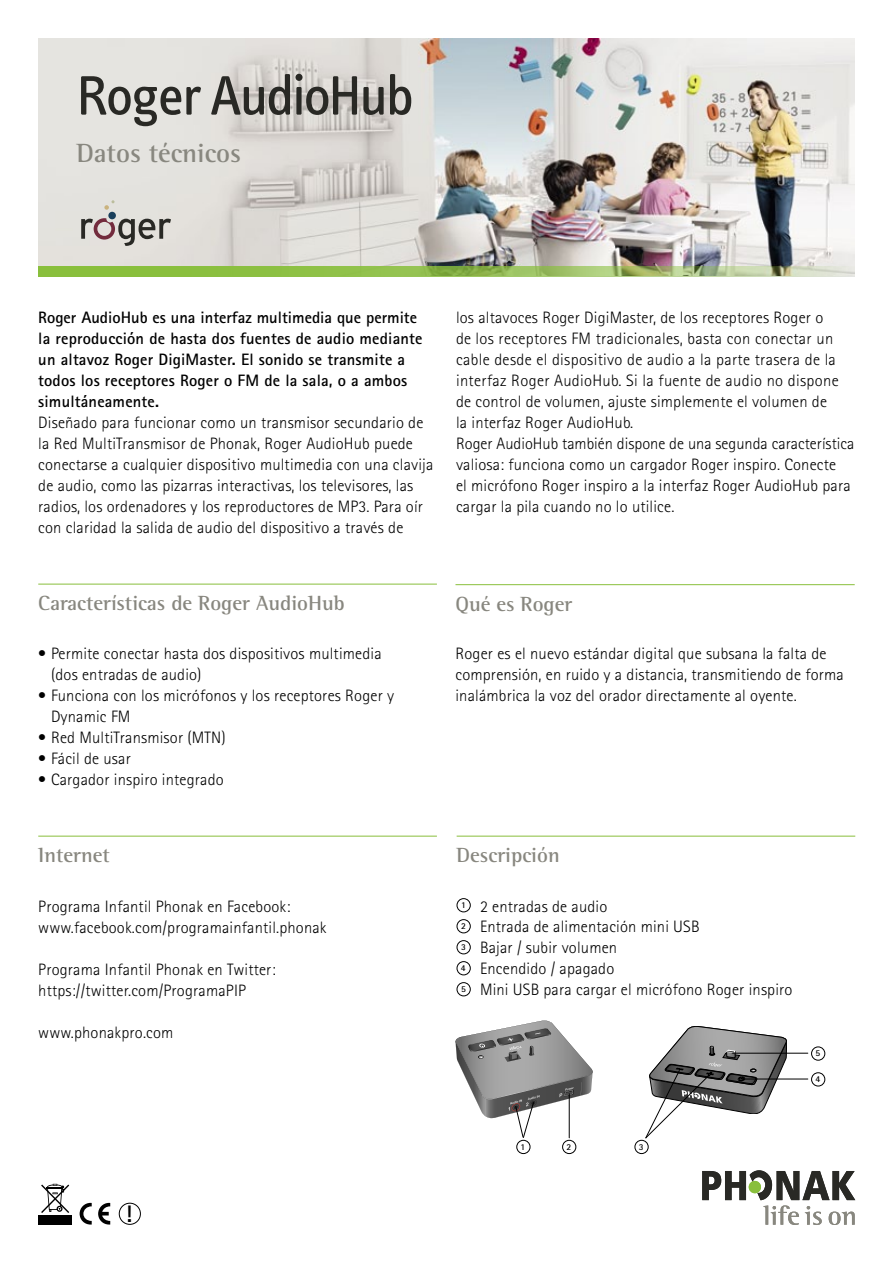
<style>
.page{position:relative;width:893px;height:1263px;background:#fff}
.page>*{position:absolute;margin:0;border:0;box-sizing:border-box;transform-origin:0 0}
.t1{font:700 27px "Rotis Semi Serif Pro";color:#88877f}
.t2{font:700 23.85px "Rotis Sans Serif";color:#000}
.t3{font:700 21px "Rotis Semi Serif Pro";color:#88877f}
.t4{font:300 16.5px/21px "Rotis Sans Serif Pro";letter-spacing:.01em;color:#000}
.t5{font:700 16.5px/21px "Rotis Sans Serif Pro";letter-spacing:.01em;color:#000}
.t6{font:700 9px "Rotis Sans Serif Pro";color:#000}
</style>
<div class="page">
<svg style="left:702px;top:1170px;width:153px;height:55px"></svg>
<img style="left:38px;top:38px;width:817px;height:228px">
<svg style="left:38px;top:266px;width:817px;height:10px"></svg>
<svg style="left:81px;top:76px;width:120px;height:50px"></svg>
<svg style="left:211px;top:74px;width:146px;height:41px"></svg>
<svg style="left:363px;top:87px;width:21px;height:28px"></svg>
<svg style="left:390px;top:74px;width:21px;height:41px"></svg>
<svg style="left:81px;top:218px;width:90px;height:28px"></svg>
<div style="left:108px;top:212px;width:8px;height:7px;background:#193f5b;border-radius:50%"></div>
<svg style="left:104px;top:200px;width:11px;height:10px"></svg>
<div style="left:38px;top:1215px;width:34px;height:10px;background:#000"></div>
<svg style="left:41px;top:1184px;width:28px;height:29px"></svg>
<hr style="left:38px;top:584px;width:399px;height:1px;background:#89bf3c">
<hr style="left:455px;top:584px;width:400px;height:1px;background:#89bf3c">
<hr style="left:457px;top:836px;width:398px;height:1px;background:#89bf3c">
<div style="left:457px;top:898px;width:14px;height:14px;border:1px solid #000;border-radius:50%"></div>
<div style="left:457px;top:919px;width:14px;height:14px;border:1px solid #000;border-radius:50%"></div>
<div style="left:457px;top:940px;width:14px;height:14px;border:1px solid #000;border-radius:50%"></div>
<div style="left:457px;top:961px;width:14px;height:14px;border:1px solid #000;border-radius:50%"></div>
<div style="left:457px;top:982px;width:14px;height:14px;border:1px solid #000;border-radius:50%"></div>
<hr style="left:38px;top:836px;width:399px;height:1px;background:#89bf3c">
<div style="left:119px;top:1203px;width:22px;height:22px;border:1px solid #000;border-radius:50%"></div>
<svg style="left:80px;top:1203px;width:12px;height:21px"></svg>
<svg style="left:98px;top:1203px;width:12px;height:21px"></svg>
<div style="left:516px;top:1140px;width:14px;height:14px;border:1px solid #000;border-radius:50%"></div>
<div style="left:562px;top:1140px;width:14px;height:14px;border:1px solid #000;border-radius:50%"></div>
<div style="left:635px;top:1140px;width:14px;height:14px;border:1px solid #000;border-radius:50%"></div>
<div style="left:811px;top:1072px;width:14px;height:14px;border:1px solid #000;border-radius:50%"></div>
<div style="left:811px;top:1046px;width:14px;height:14px;border:1px solid #000;border-radius:50%"></div>
<svg style="left:455px;top:1020px;width:138px;height:118px"></svg>
<svg style="left:645px;top:1026px;width:143px;height:113px"></svg>
<hr style="left:569px;top:1094px;width:1px;height:44px;background:#000">
<hr style="left:742px;top:1079px;width:66px;height:1px;background:#000">
<hr style="left:733px;top:1053px;width:75px;height:1px;background:#000">
<h1 class="t1" style="left:77px;top:136px;width:166px">Datos técnicos</h1>
<p class="t5" style="left:38px;top:306px;width:386px">Roger AudioHub es una interfaz multimedia que permite la reproducción de hasta dos fuentes de audio mediante un altavoz Roger DigiMaster. El sonido se transmite a todos los receptores Roger o FM de la sala, o a ambos simultáneamente.</p>
<p class="t4" style="left:38px;top:412px;width:397px">Diseñado para funcionar como un transmisor secundario de la Red MultiTransmisor de Phonak, Roger AudioHub puede conectarse a cualquier dispositivo multimedia con una clavija de audio, como las pizarras interactivas, los televisores, las radios, los ordenadores y los reproductores de MP3. Para oír con claridad la salida de audio del dispositivo a través de</p>
<p class="t3" style="left:38px;top:590px;width:308px">Características de Roger AudioHub</p>
<p class="t4" style="left:51px;top:643px;width:332px;text-indent:-13px">• Permite conectar hasta dos dispositivos multimedia (dos entradas de audio)</p>
<p class="t4" style="left:51px;top:685px;width:345px;text-indent:-13px">• Funciona con los micrófonos y los receptores Roger y<br>Dynamic FM</p>
<p class="t4" style="left:38px;top:727px;width:189px">• Red MultiTransmisor (MTN)</p>
<p class="t4" style="left:38px;top:748px;width:94px">• Fácil de usar</p>
<p class="t4" style="left:38px;top:769px;width:187px">• Cargador inspiro integrado</p>
<p class="t3" style="left:38px;top:842px;width:73px">Internet</p>
<p class="t4" style="left:38px;top:896px;width:290px">Programa Infantil Phonak en Facebook: www.facebook.com/programainfantil.phonak</p>
<p class="t4" style="left:38px;top:959px;width:239px">Programa Infantil Phonak en Twitter: https://twitter.com/ProgramaPIP</p>
<p class="t4" style="left:38px;top:1022px;width:137px">www.phonakpro.com</p>
<p class="t4" style="left:456px;top:307px;width:400px">los altavoces Roger DigiMaster, de los receptores Roger o<br>de los receptores FM tradicionales, basta con conectar un cable desde el dispositivo de audio a la parte trasera de la interfaz Roger AudioHub. Si la fuente de audio no dispone de control de volumen, ajuste simplemente el volumen de<br>la interfaz Roger AudioHub.<br>Roger AudioHub también dispone de una segunda característica valiosa: funciona como un cargador Roger inspiro. Conecte<br>el micrófono Roger inspiro a la interfaz Roger AudioHub para cargar la pila cuando no lo utilice.</p>
<p class="t3" style="left:455px;top:591px;width:118px">Qué es Roger</p>
<p class="t4" style="left:455px;top:643px;width:390px">Roger es el nuevo estándar digital que subsana la falta de comprensión, en ruido y a distancia, transmitiendo de forma inalámbrica la voz del orador directamente al oyente.</p>
<p class="t3" style="left:457px;top:842px;width:105px">Descripción</p>
<p class="t4" style="left:461px;top:897px;width:240px;line-height:19.5px"><sup>1</sup> 2 entradas de audio<br><sup>2</sup> Entrada de alimentación mini USB</p>
<p class="t4" style="left:461px;top:937px;width:333px"><sup>3</sup> Bajar / subir volumen<br><sup>4</sup> Encendido / apagado<br><sup>5</sup> Mini USB para cargar el micrófono Roger inspiro</p>
<p class="t6" style="left:815px;top:1047px;width:6px">5</p>
<p class="t6" style="left:815px;top:1073px;width:6px">4</p>
<h2 class="t2" style="left:125px;top:1199px;width:9px">!</h2>
<p class="t6" style="left:521px;top:1141px;width:6px">1</p>
<p class="t6" style="left:566px;top:1141px;width:6px">2</p>
<p class="t6" style="left:639px;top:1141px;width:6px">3</p>
</div>
